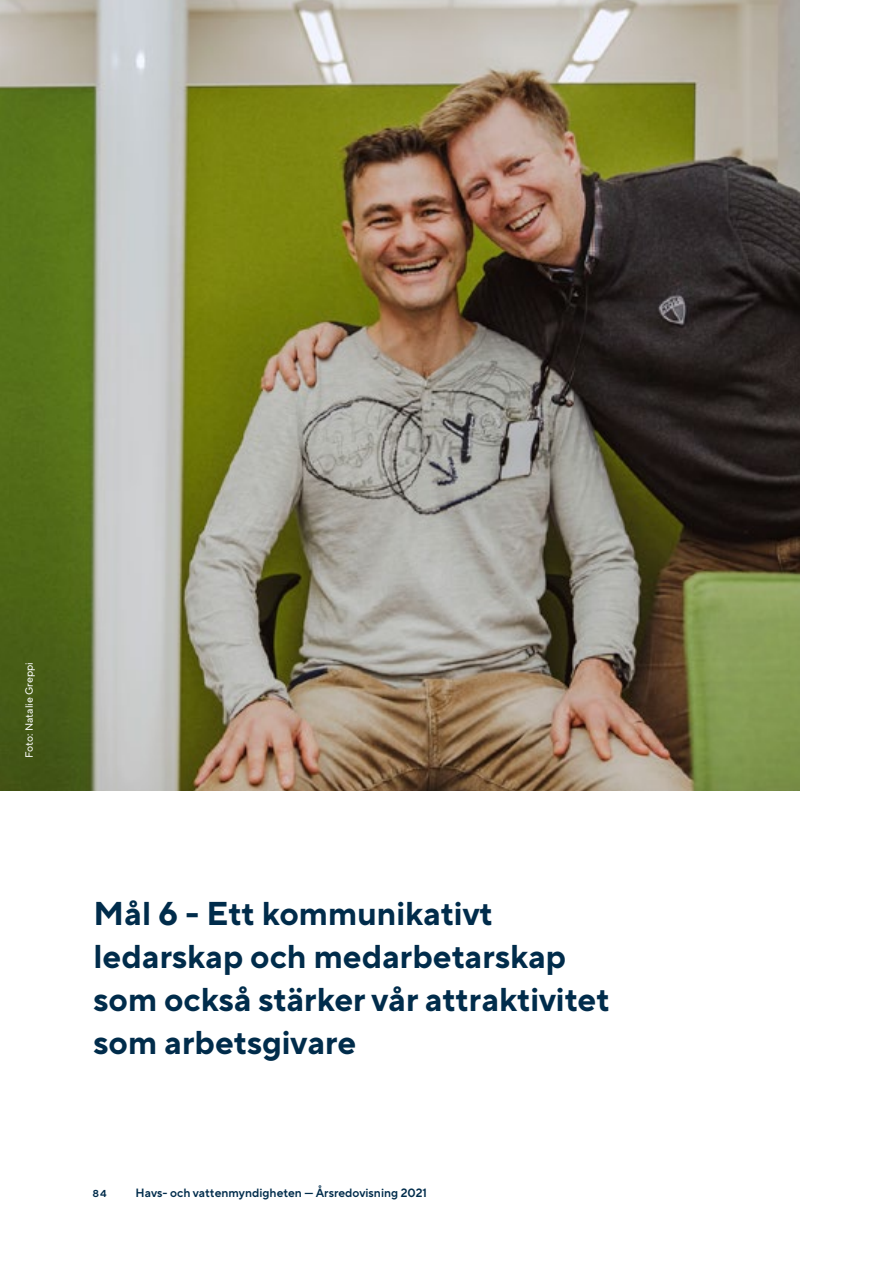
<style>
.page{position:relative;width:893px;height:1263px;background:#fff}
.page>*{position:absolute;margin:0;border:0;box-sizing:border-box;transform-origin:0 0}
.H0{font:700 33px/42.9px "TT Norms Pro";color:#002c4b}
.t1{font:600 12px "TT Norms Pro";color:#002c4b}
.t2{font:500 12px "TT Norms Pro";color:#002c4b}
.Fotocredit{font:10.5px "TT Norms Pro";color:#fff}
</style>
<div class="page">
<img style="left:0;top:0;width:799px;height:790px">
<p class="Fotocredit" style="left:22px;top:758px;width:97px;rotate:-90deg">Foto: Natalie Greppi</p>
<p class="H0" style="left:94px;top:890px;width:517px">Mål 6 - Ett kommunikativt ledarskap och medarbetarskap som också stärker vår attraktivitet som arbetsgivare</p>
<p class="t2" style="left:92px;top:1183px;width:16px">84</p>
<p class="t1" style="left:136px;top:1183px;width:293px">Havs- och vattenmyndigheten — Årsredovisning 2021</p>
</div>
